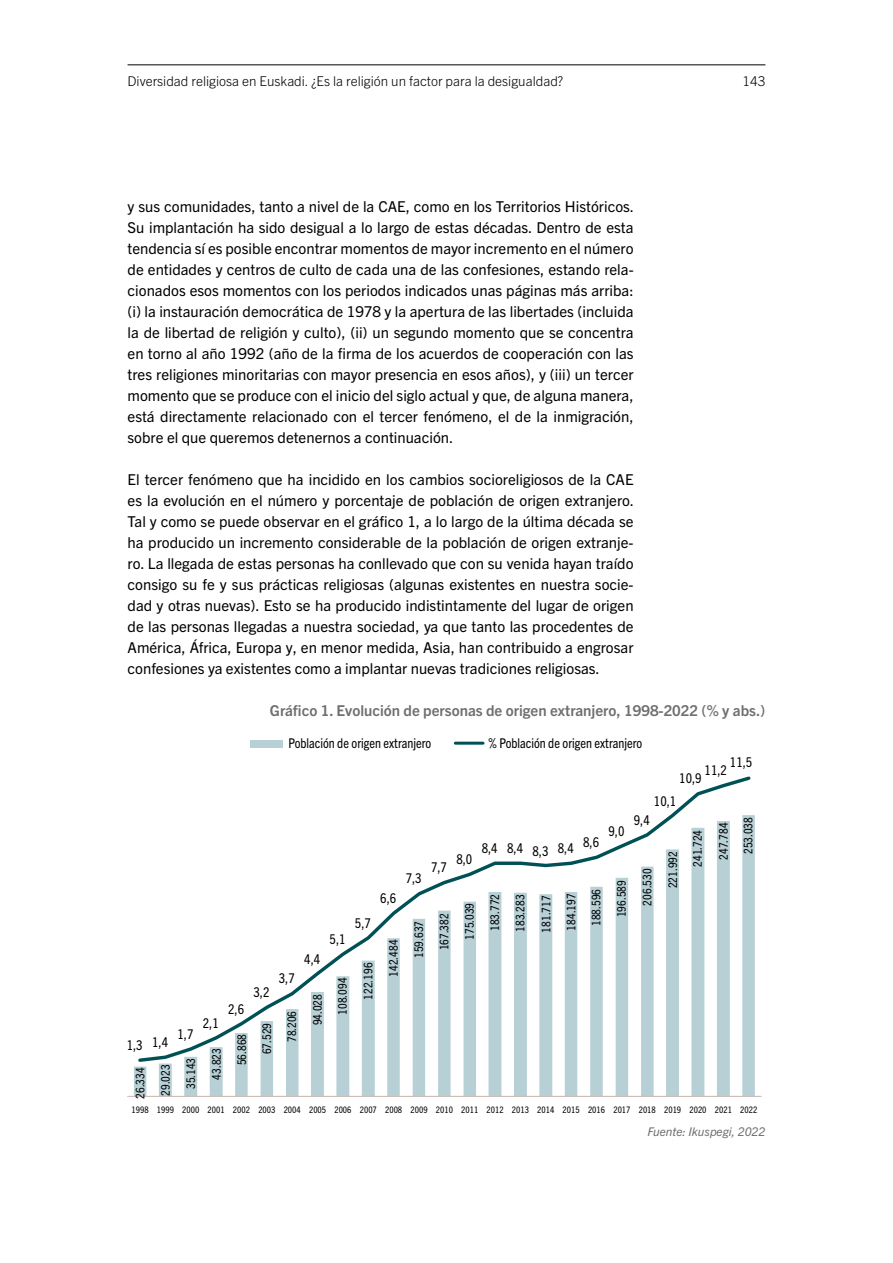
<style>
.page{position:relative;width:893px;height:1263px;background:#fff}
.page>*{position:absolute;margin:0;border:0;box-sizing:border-box;transform-origin:0 0}
.t1{font:15px/21px "Trade Gothic Next LT Pro";color:#000;text-align:justify}
.t2{font:700 15px "Trade Gothic Next LT Pro";color:#706f6f}
.t3{font:condensed 13.5px "Trade Gothic Next LT Pro";color:#000}
.t4{font:300 13.5px "Trade Gothic Next LT Pro";color:#000}
.t5{font:condensed 12px "Trade Gothic Next LT Pro";color:#000}
.t6{font:italic 12px "Trade Gothic Next LT Pro";color:#706f6f}
.t7{font:condensed 9px "Trade Gothic Next LT Pro";color:#000}
</style>
<div class="page">
<hr style="left:128px;top:64px;width:637px;height:1px;background:#000">
<svg style="left:134px;top:815px;width:621px;height:281px"></svg>
<hr style="left:128px;top:1096px;width:633px;height:1px;background:#cabeba">
<svg style="left:136px;top:776px;width:617px;height:288px"></svg>
<div style="left:251px;top:740px;width:32px;height:8px;background:#b7d0d6"></div>
<hr style="left:455px;top:742px;width:28px;height:3px;background:#005156">
<p class="t4" style="left:128px;top:71px;width:437px">Diversidad religiosa en Euskadi. ¿Es la religión un factor para la desigualdad?</p>
<p class="t4" style="left:742px;top:71px;width:25px">143</p>
<p class="t1" style="left:128px;top:195px;width:508px">y sus comunidades, tanto a nivel de la CAE, como en los Territorios Históricos.<br>Su implantación ha sido desigual a lo largo de estas décadas. Dentro de esta tendencia sí es posible encontrar momentos de mayor incremento en el número de entidades y centros de culto de cada una de las confesiones, estando rela&shy;cionados esos momentos con los periodos indicados unas páginas más arriba: (i) la instauración democrática de 1978 y la apertura de las libertades (incluida la de libertad de religión y culto), (ii) un segundo momento que se concentra en torno al año 1992 (año de la firma de los acuerdos de cooperación con las tres religiones minoritarias con mayor presencia en esos años), y (iii) un tercer momento que se produce con el inicio del siglo actual y que, de alguna manera, está directamente relacionado con el tercer fenómeno, el de la inmigración, sobre el que queremos detenernos a continuación.</p>
<p class="t1" style="left:128px;top:468px;width:508px">El tercer fenómeno que ha incidido en los cambios socioreligiosos de la CAE es la evolución en el número y porcentaje de población de origen extranjero.<br>Tal y como se puede observar en el gráfico 1, a lo largo de la última década se ha producido un incremento considerable de la población de origen extranje&shy;ro. La llegada de estas personas ha conllevado que con su venida hayan traído consigo su fe y sus prácticas religiosas (algunas existentes en nuestra socie&shy;dad y otras nuevas). Esto se ha producido indistintamente del lugar de origen de las personas llegadas a nuestra sociedad, ya que tanto las procedentes de América, África, Europa y, en menor medida, Asia, han contribuido a engrosar confesiones ya existentes como a implantar nuevas tradiciones religiosas.</p>
<p class="t2" style="left:270px;top:700px;width:497px">Gráfico 1. Evolución de personas de origen extranjero, 1998-2022 (% y abs.)</p>
<p class="t3" style="left:228px;top:999px;width:17px">2,6</p>
<p class="t3" style="left:254px;top:983px;width:17px">3,2</p>
<p class="t3" style="left:203px;top:1014px;width:17px">2,1</p>
<p class="t3" style="left:177px;top:1025px;width:17px">1,7</p>
<p class="t3" style="left:127px;top:1034px;width:43px">1,3 1,4</p>
<p class="t5" style="left:132px;top:1099px;width:33px;rotate:-90deg">26.334</p>
<p class="t5" style="left:157px;top:1096px;width:33px;rotate:-90deg">29.023</p>
<p class="t5" style="left:183px;top:1089px;width:33px;rotate:-90deg">35.143</p>
<p class="t5" style="left:208px;top:1079px;width:33px;rotate:-90deg">43.823</p>
<p class="t5" style="left:234px;top:1065px;width:33px;rotate:-90deg">56.868</p>
<p class="t5" style="left:258px;top:1054px;width:33px;rotate:-90deg">67.529</p>
<p class="t3" style="left:288px;top:734px;width:144px">Población de origen extranjero</p>
<p class="t3" style="left:489px;top:734px;width:155px">% Población de origen extranjero</p>
<p class="t3" style="left:730px;top:753px;width:24px">11,5</p>
<p class="t3" style="left:705px;top:761px;width:24px">11,2</p>
<p class="t3" style="left:679px;top:769px;width:24px">10,9</p>
<p class="t3" style="left:654px;top:791px;width:24px">10,1</p>
<p class="t3" style="left:279px;top:969px;width:17px">3,7</p>
<p class="t5" style="left:284px;top:1042px;width:33px;rotate:-90deg">78.206</p>
<p class="t3" style="left:304px;top:949px;width:17px">4,4</p>
<p class="t5" style="left:309px;top:1025px;width:33px;rotate:-90deg">94.028</p>
<p class="t3" style="left:330px;top:930px;width:17px">5,1</p>
<p class="t5" style="left:334px;top:1015px;width:39px;rotate:-90deg">108.094</p>
<p class="t3" style="left:355px;top:914px;width:17px">5,7</p>
<p class="t5" style="left:360px;top:1000px;width:39px;rotate:-90deg">122.196</p>
<p class="t3" style="left:380px;top:888px;width:17px">6,6</p>
<p class="t5" style="left:385px;top:977px;width:39px;rotate:-90deg">142.484</p>
<p class="t3" style="left:634px;top:811px;width:17px">9,4</p>
<p class="t3" style="left:608px;top:822px;width:17px">9,0</p>
<p class="t3" style="left:482px;top:838px;width:119px">8,4 8,4 8,3 8,4 8,6</p>
<p class="t3" style="left:456px;top:850px;width:17px">8,0</p>
<p class="t3" style="left:431px;top:858px;width:17px">7,7</p>
<p class="t5" style="left:411px;top:958px;width:39px;rotate:-90deg">159.637</p>
<p class="t5" style="left:436px;top:950px;width:39px;rotate:-90deg">167.382</p>
<p class="t5" style="left:461px;top:940px;width:39px;rotate:-90deg">175.039</p>
<p class="t5" style="left:487px;top:931px;width:39px;rotate:-90deg">183.772</p>
<p class="t5" style="left:512px;top:932px;width:39px;rotate:-90deg">183.283</p>
<p class="t5" style="left:538px;top:932px;width:39px;rotate:-90deg">181.717</p>
<p class="t5" style="left:563px;top:930px;width:39px;rotate:-90deg">184.197</p>
<p class="t5" style="left:588px;top:926px;width:39px;rotate:-90deg">188.596</p>
<p class="t5" style="left:613px;top:917px;width:39px;rotate:-90deg">196.589</p>
<p class="t5" style="left:639px;top:905px;width:39px;rotate:-90deg">206.530</p>
<p class="t3" style="left:406px;top:869px;width:17px">7,3</p>
<p class="t5" style="left:664px;top:888px;width:39px;rotate:-90deg">221.992</p>
<p class="t5" style="left:689px;top:867px;width:39px;rotate:-90deg">241.724</p>
<p class="t5" style="left:715px;top:860px;width:39px;rotate:-90deg">247.784</p>
<p class="t5" style="left:740px;top:854px;width:39px;rotate:-90deg">253.038</p>
<p class="t7" style="left:132px;top:1103px;width:627px">1998 1999 2000 2001 2002 2003 2004 2005 2006 2007 2008 2009 2010 2011 2012 2013 2014 2015 2016 2017 2018 2019 2020 2021 2022</p>
<p class="t6" style="left:647px;top:1124px;width:120px">Fuente: Ikuspegi, 2022</p>
</div>
